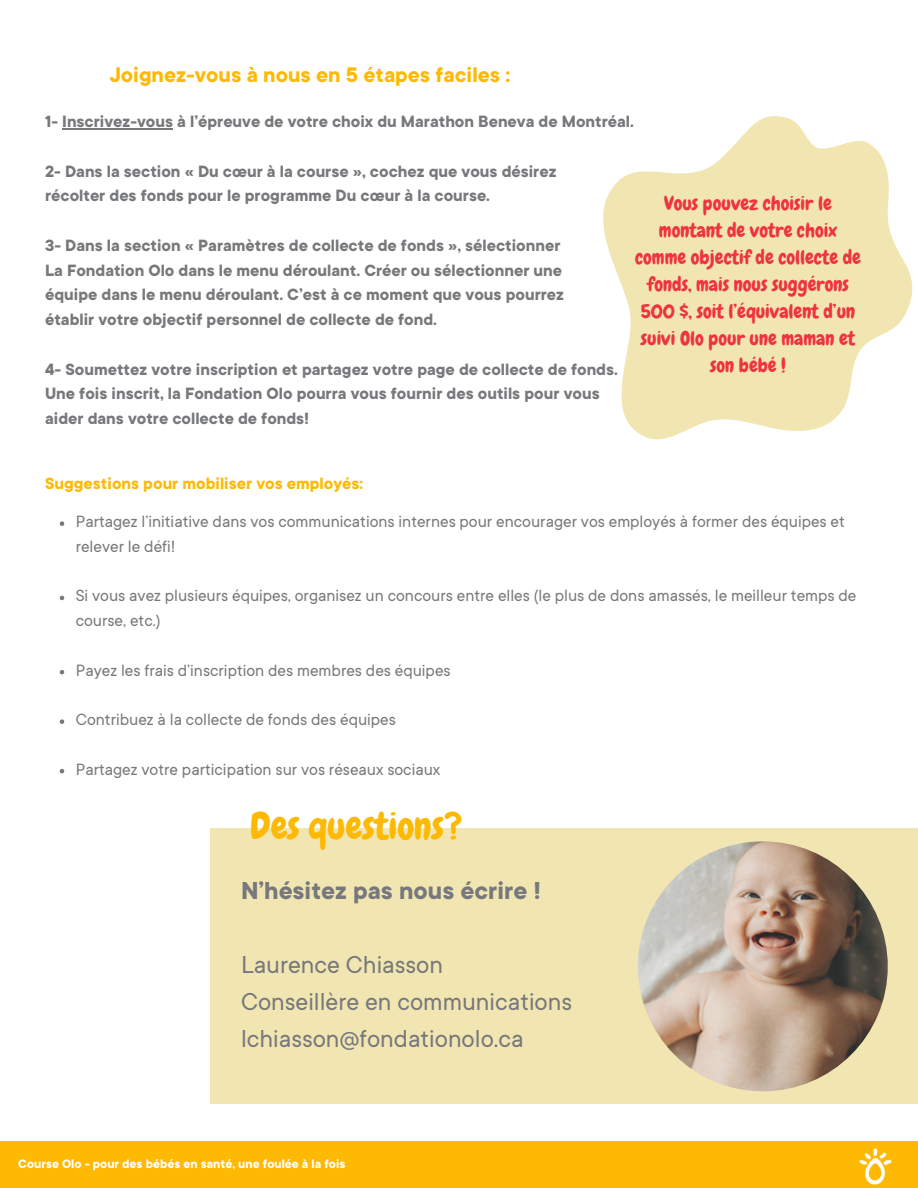
<style>
.page{position:relative;width:918px;height:1188px;background:#fff}
.page>*{position:absolute;margin:0;border:0;box-sizing:border-box;transform-origin:0 0}
.t1{font:37.5px "Chewy";color:#fdb903}
.t2{font:27px/37.2px "TT Commons";color:#77787b}
.t3{font:700 27px "TT Commons";color:#77787b}
.t4{font:700 23.25px "TT Commons";color:#fdb903}
.t5{font:19.5px/27px "Chewy";color:#ef3340;text-align:center}
.t6{font:700 18px/24.8px "TT Commons";color:#77787b}
.t7{font:18px/24.8px "TT Commons";color:#77787b}
.t8{font:700 18px "TT Commons";color:#fdb903}
.t9{font:700 13.5px "TT Commons";color:#fff}
</style>
<div class="page">
<div style="left:0;top:1141px;width:918px;height:47px;background:#fdb903"></div>
<svg style="left:603px;top:116px;width:310px;height:324px;fill:#f1e6b2"></svg>
<div style="left:210px;top:828px;width:708px;height:275px;background:#f1e6b2"></div>
<img style="left:638px;top:841px;width:250px;height:250px;border-radius:50%">
<svg style="left:60px;top:521px;width:4px;height:5px"></svg>
<svg style="left:60px;top:596px;width:4px;height:4px"></svg>
<svg style="left:60px;top:670px;width:4px;height:4px"></svg>
<svg style="left:60px;top:719px;width:4px;height:5px"></svg>
<svg style="left:60px;top:769px;width:4px;height:4px"></svg>
<hr style="left:62px;top:128px;width:111px;height:1px;background:#77787b">
<img style="left:860px;top:1148px;width:31px;height:36px">
<p class="t4" style="left:110px;top:65px;width:402px">Joignez-vous à nous en 5 étapes faciles :</p>
<p class="t6" style="left:45px;top:111px;width:590px">1- Inscrivez-vous à l’épreuve de votre choix du Marathon Beneva de Montréal.</p>
<p class="t6" style="left:45px;top:161px;width:513px">2- Dans la section « Du cœur à la course », cochez que vous désirez récolter des fonds pour le programme Du cœur à la course.</p>
<p class="t6" style="left:45px;top:235px;width:520px">3- Dans la section « Paramètres de collecte de fonds », sélectionner La Fondation Olo dans le menu déroulant. Créer ou sélectionner une équipe dans le menu déroulant. C’est à ce moment que vous pourrez établir votre objectif personnel de collecte de fond.</p>
<h1 class="t6" style="left:45px;top:359px;width:574px">4- Soumettez votre inscription et partagez votre page de collecte de fonds.<br>Une fois inscrit, la Fondation Olo pourra vous fournir des outils pour vous aider dans votre collecte de fonds!</h1>
<p class="t5" style="left:635px;top:190px;width:227px">Vous pouvez choisir le montant de votre choix comme objectif de collecte de fonds, mais nous suggérons<br>500 $, soit l’équivalent d’un suivi Olo pour une maman et son bébé !</p>
<h2 class="t8" style="left:45px;top:476px;width:320px">Suggestions pour mobiliser vos employés:</h2>
<p class="t7" style="left:76px;top:511px;width:771px">Partagez l’initiative dans vos communications internes pour encourager vos employés à former des équipes et relever le défi!</p>
<h6 class="t7" style="left:76px;top:585px;width:782px">Si vous avez plusieurs équipes, organisez un concours entre elles (le plus de dons amassés, le meilleur temps de course, etc.)</h6>
<h5 class="t7" style="left:76px;top:660px;width:376px">Payez les frais d’inscription des membres des équipes</h5>
<h5 class="t7" style="left:76px;top:709px;width:322px">Contribuez à la collecte de fonds des équipes</h5>
<h5 class="t7" style="left:76px;top:759px;width:366px">Partagez votre participation sur vos réseaux sociaux</h5>
<h5 class="t1" style="left:250px;top:802px;width:214px">Des questions?</h5>
<h5 class="t3" style="left:241px;top:880px;width:301px">N’hésitez pas nous écrire !</h5>
<p class="t2" style="left:241px;top:949px;width:333px">Laurence Chiasson<br>Conseillère en communications lchiasson@fondationolo.ca</p>
<h3 class="t9" style="left:18px;top:1159px;width:329px">Course Olo - pour des bébés en santé, une foulée à la fois</h3>
</div>
